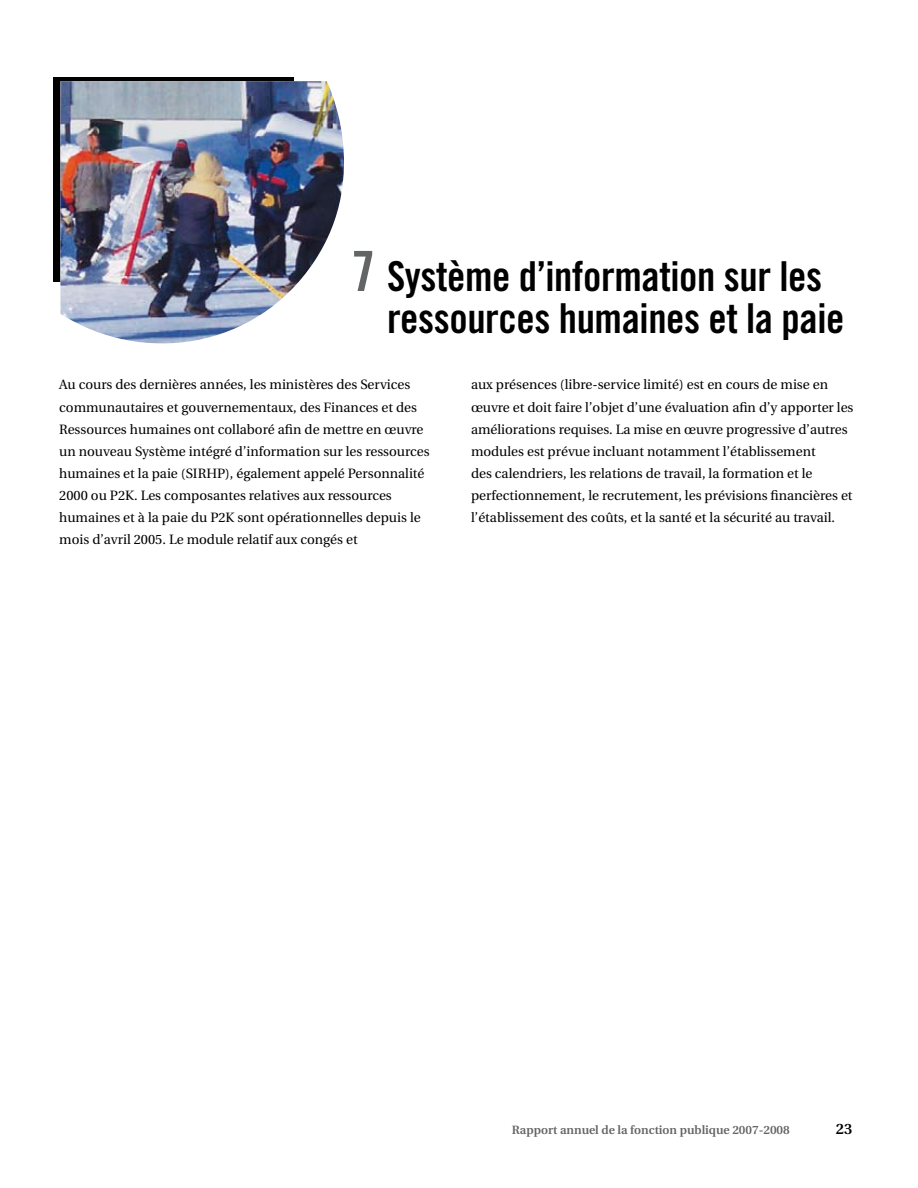
<style>
.page{position:relative;width:918px;height:1188px;background:#fff}
.page>*{position:absolute;margin:0;border:0;box-sizing:border-box;transform-origin:0 0}
.t1{font:41.25px/42px "Trade Gothic Bold Cond Twenty";letter-spacing:-.01em;color:#000}
.t2{font:600 15px "Utopia";color:#000}
.t3{font:13.5px/22.2px "Utopia";color:#000}
.t4{font:600 12px "Utopia";color:#636466}
.s1{font-size:55.5px;color:#636466}
</style>
<div class="page">
<div style="left:53px;top:77px;width:241px;height:205px;background:#000"></div>
<img style="left:60px;top:81px;width:284px;height:263px">
<h1 class="t1" style="left:387px;top:255px;width:459px;text-indent:-36px"><span class="s1">7</span> Système d’information sur les ressources humaines et la paie</h1>
<p class="t3" style="left:59px;top:374px;width:372px">Au cours des dernières années, les ministères des Services communautaires et gouvernementaux, des Finances et des Ressources humaines ont collaboré afin de mettre en œuvre un nouveau Système intégré d’information sur les ressources humaines et la paie (SIRHP), également appelé Personnalité 2000 ou P2K. Les composantes relatives aux ressources humaines et à la paie du P2K sont opérationnelles depuis le mois d’avril 2005. Le module relatif aux congés et</p>
<p class="t3" style="left:471px;top:374px;width:384px">aux présences (libre-service limité) est en cours de mise en œuvre et doit faire l’objet d’une évaluation afin d’y apporter les améliorations requises. La mise en œuvre progressive d’autres modules est prévue incluant notamment l’établissement<br>des calendriers, les relations de travail, la formation et le perfectionnement, le recrutement, les prévisions financières et l’établissement des coûts, et la santé et la sécurité au travail.</p>
<p class="t4" style="left:512px;top:1124px;width:279px">Rapport annuel de la fonction publique 2007-2008</p>
<p class="t2" style="left:836px;top:1121px;width:17px">23</p>
</div>
